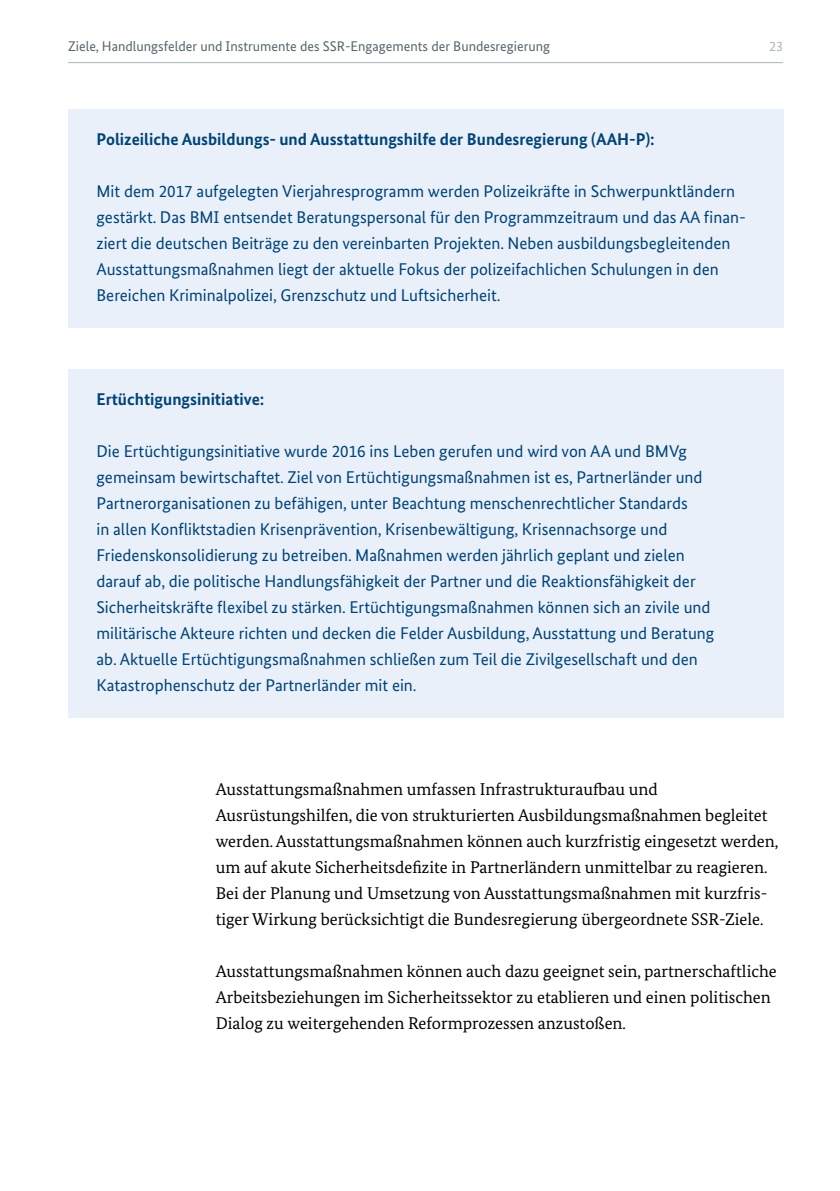
<style>
.page{position:relative;width:840px;height:1191px;background:#fff}
.page>*{position:absolute;margin:0;border:0;box-sizing:border-box;transform-origin:0 0}
.Kasten{font:17px/26px "Bundes Sans";color:#004376}
.Fließtext{font:17px/26px "Bundes Serif";color:#000}
.Kasten_Überschrift{font:700 17px "Bundes Sans";color:#004376}
.t1{font:14px "Bundes Sans";color:#57656c}
.t2{font:14px "Bundes Sans";color:#a9b4bb}
</style>
<div class="page">
<hr style="left:68px;top:62px;width:714px;height:1px;background:#a9b4bb">
<div style="left:68px;top:109px;width:714px;height:63px;background:#e9f0fa"></div>
<div style="left:68px;top:167px;width:714px;height:161px;background:#e9f0fa"></div>
<div style="left:68px;top:369px;width:714px;height:63px;background:#e9f0fa"></div>
<div style="left:68px;top:427px;width:714px;height:291px;background:#e9f0fa"></div>
<p class="t1" style="left:68px;top:38px;width:483px">Ziele, Handlungsfelder und Instrumente des SSR-Engagements der Bundesregierung</p>
<p class="t2" style="left:768px;top:38px;width:15px">23</p>
<p class="Kasten_Überschrift" style="left:96px;top:129px;width:559px">Polizeiliche Ausbildungs- und Ausstattungshilfe der Bundesregierung (AAH-P):</p>
<p class="Kasten" style="left:96px;top:178px;width:650px">Mit dem 2017 aufgelegten Vierjahresprogramm werden Polizeikräfte in Schwerpunktländern gestärkt. Das BMI entsendet Beratungspersonal für den Programmzeitraum und das AA finan&shy;ziert die deutschen Beiträge zu den vereinbarten Projekten. Neben ausbildungsbegleitenden Ausstattungsmaßnahmen liegt der aktuelle Fokus der polizeifachlichen Schulungen in den Bereichen Kriminalpolizei, Grenzschutz und Luftsicherheit.</p>
<p class="Kasten_Überschrift" style="left:96px;top:389px;width:169px">Ertüchtigungsinitiative:</p>
<p class="Kasten" style="left:96px;top:438px;width:619px">Die Ertüchtigungsinitiative wurde 2016 ins Leben gerufen und wird von AA und BMVg gemeinsam bewirtschaftet. Ziel von Ertüchtigungsmaßnahmen ist es, Partnerländer und Partnerorganisationen zu befähigen, unter Beachtung menschenrechtlicher Standards<br>in allen Konfliktstadien Krisenprävention, Krisenbewältigung, Krisennachsorge und Friedenskonsolidierung zu betreiben. Maßnahmen werden jährlich geplant und zielen darauf ab, die politische Handlungsfähigkeit der Partner und die Reaktionsfähigkeit der Sicherheitskräfte flexibel zu stärken. Ertüchtigungsmaßnahmen können sich an zivile und militärische Akteure richten und decken die Felder Ausbildung, Ausstattung und Beratung ab. Aktuelle Ertüchtigungsmaßnahmen schließen zum Teil die Zivilgesellschaft und den Katastrophenschutz der Partnerländer mit ein.</p>
<p class="Fließtext" style="left:215px;top:776px;width:564px">Ausstattungsmaßnahmen umfassen Infrastrukturaufbau und Ausrüstungshilfen, die von strukturierten Ausbildungsmaßnahmen begleitet werden. Ausstattungsmaßnahmen können auch kurzfristig eingesetzt werden, um auf akute Sicherheitsdefizite in Partnerländern unmittelbar zu reagieren.<br>Bei der Planung und Umsetzung von Ausstattungsmaßnahmen mit kurzfris&shy;tiger Wirkung berücksichtigt die Bundesregierung übergeordnete SSR-Ziele.</p>
<p class="Fließtext" style="left:215px;top:958px;width:562px">Ausstattungsmaßnahmen können auch dazu geeignet sein, partnerschaftliche<br>Arbeitsbeziehungen im Sicherheitssektor zu etablieren und einen politischen<br>Dialog zu weitergehenden Reformprozessen anzustoßen.</p>
</div>
